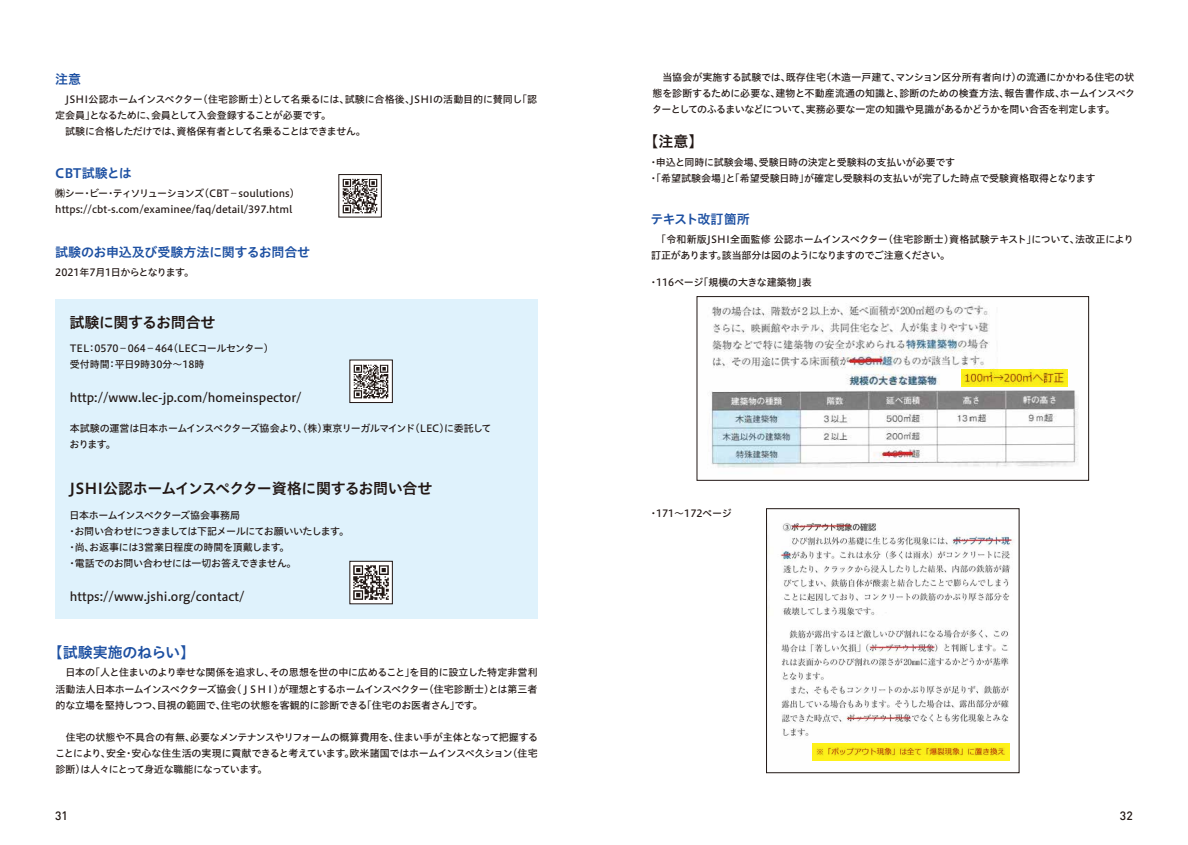
<style>
.page{position:relative;width:1188px;height:845px;background:#fff}
.page>*{position:absolute;margin:0;border:0;box-sizing:border-box;transform-origin:0 0}
.t1{font:15px "Hiragino UD Sans Std W6";letter-spacing:-.025em;color:#221815}
.t2{font:15px "Hiragino UD Sans Std W6";letter-spacing:-.015em;color:#1d50a2}
.t3{font:13px "Hiragino UD Sans Std W6";letter-spacing:-.015em;color:#1d50a2}
.t4{font:13px "Hiragino UD Sans Std W6";letter-spacing:-.065em;color:#1d50a2}
.t5{font:12px "Hiragino UD Sans Std W5";color:#221815}
.t6{font:500 12px "DIN";color:#221815}
.t7{font:10px/16px "Hiragino UD Sans Std W5";letter-spacing:-.025em;color:#221815}
.t8{font:10px/16px "Hiragino UD Sans Std W5";color:#221815}
.t9{font:10px/16px "Hiragino UD Sans Std W5";letter-spacing:-.06em;color:#221815}
</style>
<div class="page">
<div style="left:56px;top:299px;width:482px;height:319px;background:#dff2fc"></div>
<img style="left:711px;top:303px;width:367px;height:165px">
<div style="left:697px;top:296px;width:392px;height:184px;border:1px solid #221815"></div>
<svg style="left:338px;top:174px;width:44px;height:43px"></svg>
<svg style="left:350px;top:360px;width:43px;height:43px"></svg>
<div style="left:350px;top:561px;width:43px;height:43px;background:#3b3332"></div>
<img style="left:339px;top:175px;width:42px;height:42px">
<img style="left:350px;top:360px;width:42px;height:42px">
<img style="left:350px;top:561px;width:42px;height:43px">
<img style="left:768px;top:523px;width:245px;height:238px">
<div style="left:766px;top:508px;width:253px;height:265px;border:1px solid #221815"></div>
<svg style="left:961px;top:368px;width:107px;height:18px;fill:#f9ea19"></svg>
<svg style="left:812px;top:742px;width:197px;height:18px;fill:#fcef19"></svg>
<h2 class="t3" style="left:55px;top:69px;width:27px">注意</h2>
<p class="t7" style="left:652px;top:69px;width:484px;text-align:justify">　当協会が実施する試験では、既存住宅（木造一戸建て、マンション区分所有者向け）の流通にかかわる住宅の状態を診断するために必要な、建物と不動産流通の知識と、診断のための検査方法、報告書作成、ホームインスペクターとしてのふるまいなどについて、実務必要な一定の知識や見識があるかどうかを問い合否を判定します。</p>
<p class="t7" style="left:55px;top:90px;width:483px">　JSHI公認ホームインスペクター（住宅診断士）として名乗るには、試験に合格後、JSHIの活動目的に賛同し「認定会員」となるために、会員として入会登録することが必要です。<br>　試験に合格しただけでは、資格保有者として名乗ることはできません。</p>
<h1 class="t1" style="left:643px;top:130px;width:61px">【注意】</h1>
<h2 class="t3" style="left:55px;top:163px;width:78px">CBT試験とは</h2>
<p class="t8" style="left:55px;top:184px;width:246px">㈱シー・ビー・ティソリューションズ（CBT－soulutions）https://cbt-s.com/examinee/faq/detail/397.html</p>
<h2 class="t3" style="left:55px;top:242px;width:256px">試験のお申込及び受験方法に関するお問合せ</h2>
<p class="t7" style="left:55px;top:264px;width:140px">2021年7月1日からとなります。</p>
<h1 class="t1" style="left:69px;top:310px;width:148px">試験に関するお問合せ</h1>
<p class="t8" style="left:70px;top:340px;width:205px">TEL：0570－064－464（LECコールセンター）受付時間：平日9時30分～18時</p>
<p class="t5" style="left:70px;top:388px;width:233px">http://www.lec-jp.com/homeinspector/</p>
<p class="t9" style="left:70px;top:420px;width:424px">本試験の運営は日本ホームインスペクターズ協会より、(株）東京リーガルマインド（LEC）に委託しております。</p>
<h1 class="t1" style="left:69px;top:477px;width:364px">JSHI公認ホームインスペクター資格に関するお問い合せ</h1>
<p class="t7" style="left:67px;top:506px;width:283px">日本ホームインスペクターズ協会事務局<br>・お問い合わせにつきましては下記メールにてお願いいたします。・尚、お返事には3営業日程度の時間を頂戴します。<br>・電話でのお問い合わせには一切お答えできません。</p>
<p class="t5" style="left:70px;top:587px;width:176px">https://www.jshi.org/contact/</p>
<h1 class="t2" style="left:48px;top:640px;width:149px">【試験実施のねらい】</h1>
<p class="t7" style="left:56px;top:664px;width:483px;text-align:justify">　日本の「人と住まいのより幸せな関係を追求し、その思想を世の中に広めること」を目的に設立した特定非営利活動法人日本ホームインスペクターズ協会（ＪＳＨＩ）が理想とするホームインスペクター（住宅診断士）とは第三者的な立場を堅持しつつ、目視の範囲で、住宅の状態を客観的に診断できる「住宅のお医者さん」です。</p>
<p class="t7" style="left:55px;top:728px;width:484px;text-align:justify">　住宅の状態や不具合の有無、必要なメンテナンスやリフォームの概算費用を、住まい手が主体となって把握することにより、安全・安心な住生活の実現に貢献できると考えています。欧米諸国ではホームインスペ久ション（住宅診断）は人々にとって身近な職能になっています。</p>
<p class="t7" style="left:648px;top:153px;width:448px">・申込と同時に試験会場、受験日時の決定と受験料の支払いが必要です<br>・「希望試験会場」と「希望受験日時」が確定し受験料の支払いが完了した時点で受験資格取得となります</p>
<h2 class="t4" style="left:650px;top:209px;width:101px">テキスト改訂箇所</h2>
<p class="t7" style="left:651px;top:230px;width:484px">　「令和新版JSHI全面監修 公認ホームインスペクター（住宅診断士）資格試験テキスト」について、法改正により訂正があります。該当部分は図のようになりますのでご注意ください。</p>
<p class="t7" style="left:648px;top:274px;width:165px">・116ページ「規模の大きな建築物」表</p>
<p class="t8" style="left:648px;top:505px;width:85px">・171～172ページ</p>
<p class="t6" style="left:55px;top:808px;width:14px">31</p>
<p class="t6" style="left:1120px;top:808px;width:14px">32</p>
</div>
